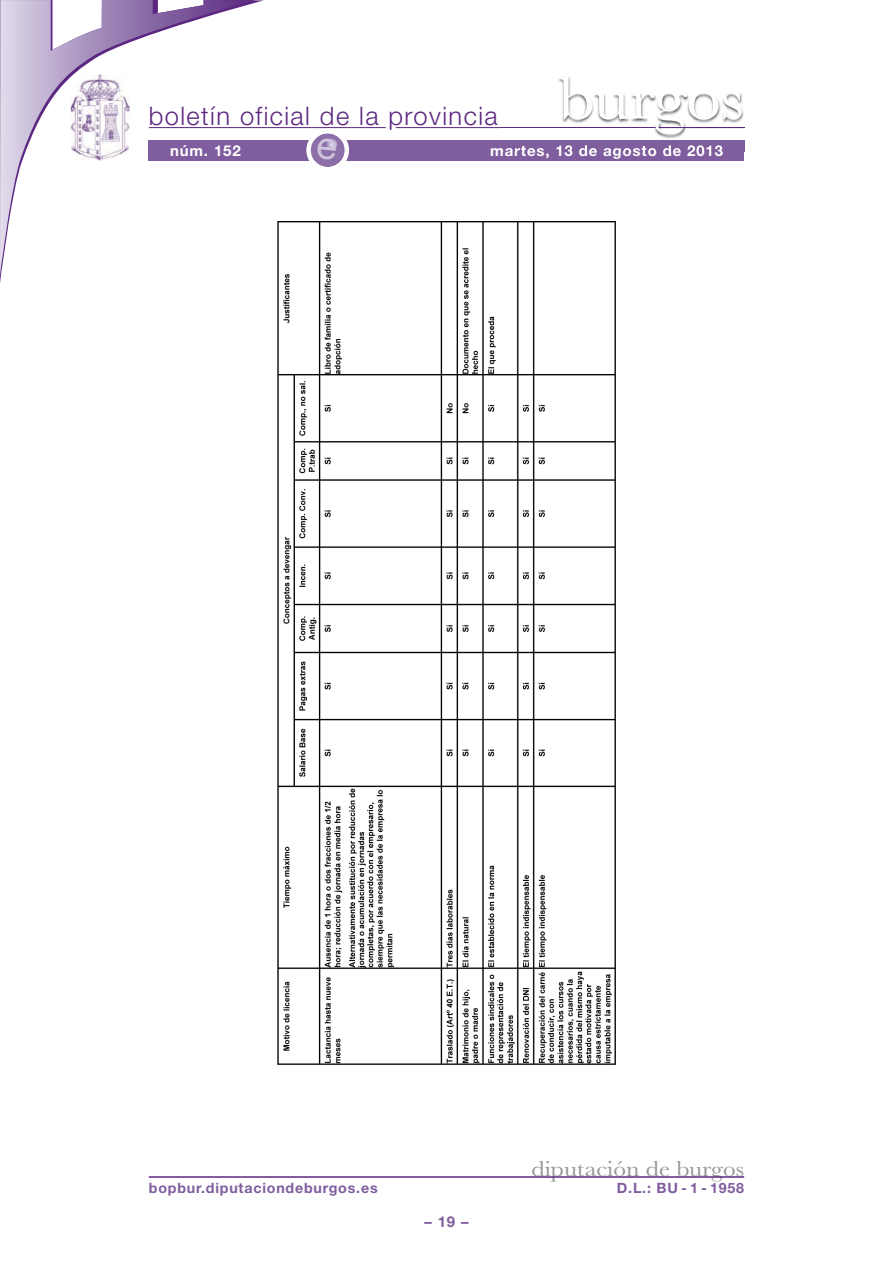
<style>
.page{position:relative;width:893px;height:1263px;background:#fff}
.page>*{position:absolute;margin:0;border:0;box-sizing:border-box;transform-origin:0 0}
.t1{font:63px "Baskerville";letter-spacing:-.01em;color:#fff;scale:1.12 1}
.t2{font:300 25.5px "Helvetica Neue";letter-spacing:.055em;color:#5c2781}
.t3{font:22.5px "Baskerville";color:#939598;scale:1.12 1}
.t4{font:700 15px "Helvetica Neue";letter-spacing:.055em;color:#fff}
.t5{font:700 15px "Helvetica Neue";color:#7f5d9e}
.t6{font:700 14.25px "Helvetica Neue";letter-spacing:.055em;color:#7f5d9e}
</style>
<div class="page">
<hr style="left:396px;top:127px;width:348px;height:1px;background:#5c2781">
<hr style="left:149px;top:127px;width:237px;height:1px;background:#5c2781">
<svg style="left:0;top:0;width:255px;height:275px"></svg>
<div style="left:149px;top:140px;width:595px;height:20px;background:#7f5d9e"></div>
<hr style="left:149px;top:1176px;width:595px;height:2px;background:#5c2781">
<img style="left:558px;top:76px;width:187px;height:75px">
<img style="left:558px;top:127px;width:101px;height:1px">
<img style="left:542px;top:140px;width:202px;height:11px">
<img style="left:502px;top:146px;width:40px;height:5px">
<hr style="left:659px;top:127px;width:85px;height:1px;background:#5c2781">
<img style="left:71px;top:74px;width:59px;height:87px">
<img style="left:277px;top:221px;width:339px;height:844px">
<svg style="left:306px;top:133px;width:43px;height:34px"></svg>
<h2 class="t2" style="left:149px;top:100px;width:350px">boletín oficial de la provincia</h2>
<h1 class="t1" style="left:558px;top:60px;width:168px">burgos</h1>
<p class="t4" style="left:170px;top:141px;width:72px">núm. 152</p>
<p class="t4" style="left:490px;top:141px;width:234px">martes, 13 de agosto de 2013</p>
<h3 class="t3" style="left:531px;top:1155px;width:191px">diputación de burgos</h3>
<p class="t6" style="left:149px;top:1179px;width:230px">bopbur.diputaciondeburgos.es</p>
<p class="t6" style="left:617px;top:1179px;width:129px">D.L.: BU - 1 - 1958</p>
<p class="t5" style="left:424px;top:1212px;width:46px">–19–</p>
</div>
